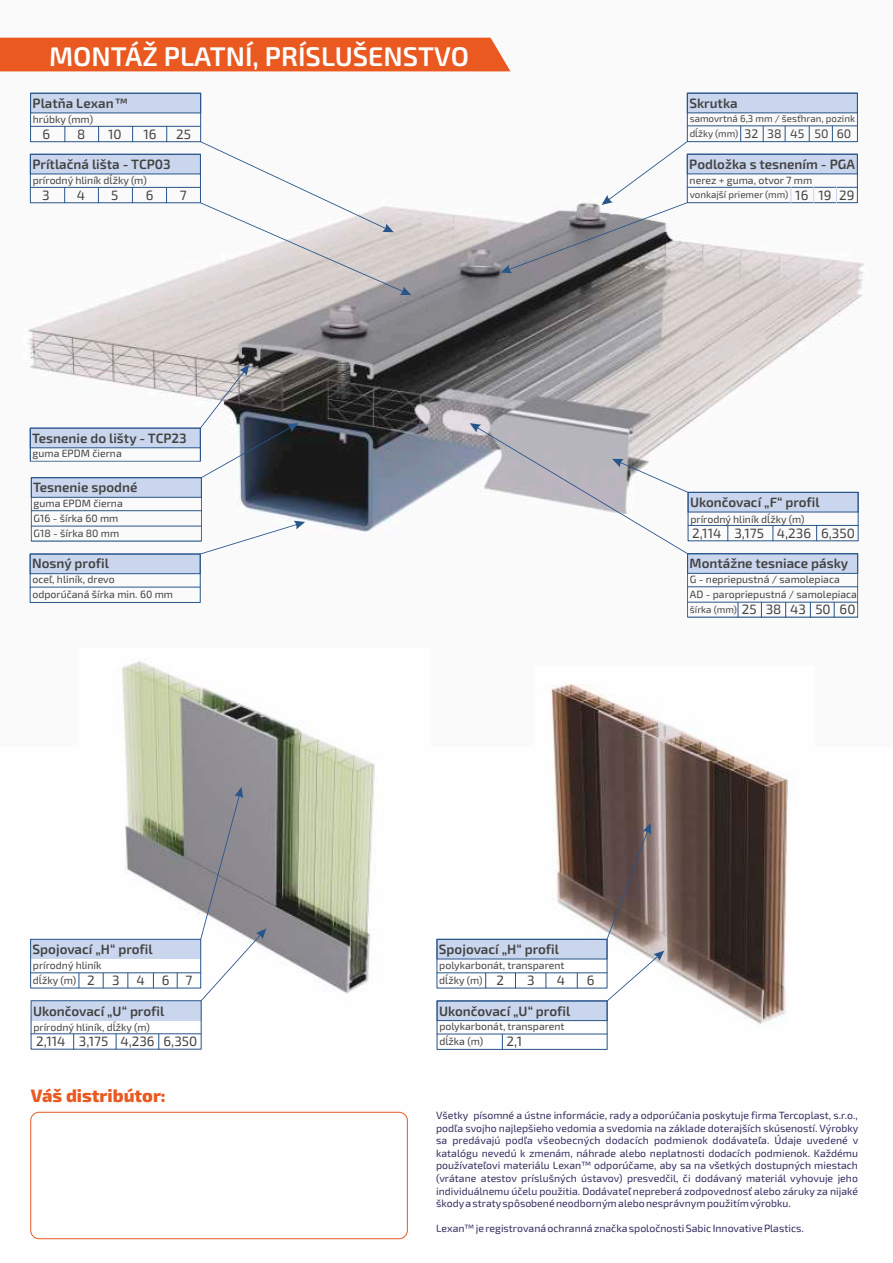
<style>
.page{position:relative;width:893px;height:1263px;background:#fff}
.page>*{position:absolute;margin:0;border:0;box-sizing:border-box;transform-origin:0 0}
.t1{font:600 27px "Exo 2.0";color:#fefefe}
.t2{font:800 18px "Exo 2.0";color:#e95920}
.t3{font:600 13.5px "Exo 2.0";color:#424242}
.t4{font:13.5px "Exo 2.0";color:#424242}
.t5{font:12.3px "Exo 2.0";color:#424242}
.t6{font:10.5px/12.6px "Exo 2.0";color:#322d5f;text-align:justify}
.t7{font:10.5px/15px "Exo 2.0";color:#424242}
.t8{font:9.75px "Exo 2.0";color:#424242}
.s1{font-size:9.75px}
.s2{font-size:13.5px}
</style>
<div class="page">
<img style="left:0;top:37px;width:869px;height:581px">
<div style="left:0;top:38px;width:510px;height:33px;background:#e95920"></div>
<div style="left:30px;top:1112px;width:378px;height:127px;border:1px solid #e95920;border-radius:8px"></div>
<img style="left:79px;top:660px;width:296px;height:357px">
<img style="left:535px;top:684px;width:254px;height:354px">
<div style="left:31px;top:939px;width:170px;height:20px;background:#cad6ed"></div>
<div style="left:30px;top:939px;width:171px;height:49px;border:1px solid #28558a"></div>
<hr style="left:31px;top:972px;width:170px;height:1px;background:#28558a">
<svg style="left:79px;top:973px;width:1px;height:15px"></svg>
<svg style="left:103px;top:973px;width:1px;height:15px"></svg>
<svg style="left:128px;top:973px;width:1px;height:15px"></svg>
<svg style="left:153px;top:973px;width:1px;height:15px"></svg>
<svg style="left:177px;top:973px;width:1px;height:15px"></svg>
<div style="left:31px;top:1001px;width:170px;height:19px;background:#cad6ed"></div>
<div style="left:31px;top:1000px;width:170px;height:49px;border:1px solid #28558a"></div>
<hr style="left:31px;top:1033px;width:170px;height:1px;background:#28558a">
<svg style="left:116px;top:1034px;width:1px;height:15px"></svg>
<svg style="left:158px;top:1034px;width:1px;height:15px"></svg>
<svg style="left:73px;top:1034px;width:1px;height:15px"></svg>
<svg style="left:200px;top:787px;width:66px;height:214px"></svg>
<svg style="left:30px;top:92px;width:171px;height:22px;background:#c0cee6"></svg>
<div style="left:30px;top:93px;width:171px;height:49px;border:1px solid #28558a"></div>
<svg style="left:30px;top:126px;width:381px;height:169px"></svg>
<div style="left:30px;top:554px;width:171px;height:49px;border:1px solid #28558a"></div>
<hr style="left:30px;top:587px;width:170px;height:1px;background:#28558a">
<hr style="left:31px;top:510px;width:170px;height:1px;background:#28558a">
<div style="left:687px;top:553px;width:171px;height:64px;border:1px solid #28558a"></div>
<hr style="left:688px;top:586px;width:170px;height:1px;background:#28558a">
<hr style="left:688px;top:602px;width:170px;height:1px;background:#28558a">
<svg style="left:738px;top:602px;width:1px;height:15px"></svg>
<svg style="left:761px;top:603px;width:1px;height:14px"></svg>
<svg style="left:785px;top:602px;width:1px;height:15px"></svg>
<svg style="left:810px;top:602px;width:1px;height:15px"></svg>
<svg style="left:834px;top:602px;width:1px;height:15px"></svg>
<svg style="left:686px;top:92px;width:172px;height:22px;background:#c0cde5"></svg>
<div style="left:687px;top:93px;width:171px;height:49px;border:1px solid #28558a"></div>
<hr style="left:687px;top:125px;width:170px;height:1px;background:#28558a">
<svg style="left:29px;top:365px;width:269px;height:133px"></svg>
<svg style="left:29px;top:521px;width:276px;height:53px"></svg>
<svg style="left:470px;top:423px;width:389px;height:151px"></svg>
<div style="left:437px;top:1000px;width:170px;height:50px;border:1px solid #28558a"></div>
<hr style="left:437px;top:1034px;width:170px;height:1px;background:#28558a">
<svg style="left:502px;top:1034px;width:1px;height:15px"></svg>
<svg style="left:436px;top:823px;width:228px;height:198px"></svg>
<svg style="left:501px;top:126px;width:357px;height:147px"></svg>
<h1 class="t1" style="left:49px;top:47px;width:422px">MONTÁŽ PLATNÍ, PRÍSLUŠENSTVO</h1>
<p class="t3" style="left:33px;top:99px;width:97px">Platňa Lexan™</p>
<p class="t7" style="left:33px;top:112px;width:62px">hrúbky (mm)</p>
<p class="t4" style="left:42px;top:129px;width:9px">6</p>
<p class="t4" style="left:77px;top:129px;width:10px">8</p>
<p class="t4" style="left:108px;top:129px;width:15px">10</p>
<p class="t4" style="left:143px;top:129px;width:15px">16</p>
<p class="t4" style="left:176px;top:129px;width:16px">25</p>
<p class="t3" style="left:32px;top:160px;width:140px">Prítlačná lišta - TCP03</p>
<p class="t7" style="left:33px;top:174px;width:116px">prírodný hliník dĺžky (m)</p>
<p class="t4" style="left:42px;top:191px;width:9px">3</p>
<p class="t4" style="left:77px;top:191px;width:10px">4</p>
<p class="t4" style="left:111px;top:191px;width:9px">5</p>
<p class="t4" style="left:146px;top:191px;width:9px">6</p>
<p class="t4" style="left:180px;top:191px;width:8px">7</p>
<p class="t3" style="left:32px;top:434px;width:156px">Tesnenie do lišty - TCP23</p>
<p class="t7" style="left:33px;top:447px;width:91px">guma EPDM čierna</p>
<p class="t3" style="left:33px;top:483px;width:106px">Tesnenie spodné</p>
<p class="t7" style="left:34px;top:497px;width:91px">guma EPDM čierna<br>G16 - šírka 60 mm<br>G18 - šírka 80 mm</p>
<p class="t3" style="left:32px;top:559px;width:78px">Nosný profil</p>
<p class="t7" style="left:32px;top:573px;width:142px">oceľ, hliník, drevo odporúčaná šírka min. 60 mm</p>
<p class="t3" style="left:689px;top:99px;width:50px">Skrutka</p>
<p class="t8" style="left:690px;top:116px;width:167px">samovrtná 6,3 mm / šesťhran, pozink</p>
<p class="t5" style="left:690px;top:130px;width:163px"><span class="s1">dĺžky (mm)</span> 32 38 45 50 60</p>
<p class="t3" style="left:689px;top:160px;width:167px">Podložka s tesnením - PGA</p>
<p class="t7" style="left:690px;top:174px;width:124px">nerez + guma, otvor 7 mm</p>
<p class="t8" style="left:690px;top:192px;width:166px">vonkajší priemer (mm) <span class="s2">16 19 29</span></p>
<p class="t3" style="left:690px;top:498px;width:131px">Ukončovací „F“ profil</p>
<p class="t7" style="left:690px;top:512px;width:116px">prírodný hliník dĺžky (m)</p>
<p class="t4" style="left:692px;top:529px;width:164px">2,114 3,175 4,236 6,350</p>
<p class="t3" style="left:690px;top:559px;width:160px">Montážne tesniace pásky</p>
<p class="t7" style="left:690px;top:573px;width:169px">G - nepriepustná / samolepiaca<br>AD - paropriepustná / samolepiaca</p>
<p class="t4" style="left:690px;top:605px;width:167px"><span class="s1">šírka (mm)</span> 25 38 43 50 60</p>
<p class="t3" style="left:33px;top:944px;width:122px">Spojovací „H“ profil</p>
<p class="t7" style="left:33px;top:958px;width:70px;line-height:15.5px">prírodný hliník dĺžky (m) <span class="s2">2</span></p>
<p class="t4" style="left:112px;top:975px;width:9px">3</p>
<p class="t4" style="left:137px;top:975px;width:10px">4</p>
<p class="t4" style="left:162px;top:975px;width:32px">6 7</p>
<p class="t3" style="left:33px;top:1007px;width:133px">Ukončovací „U“ profil</p>
<p class="t7" style="left:33px;top:1021px;width:118px">prírodný hliník, dĺžky (m)</p>
<p class="t4" style="left:36px;top:1036px;width:162px">2,114 3,175 4,236 6,350</p>
<h2 class="t2" style="left:31px;top:1089px;width:137px">Váš distribútor:</h2>
<p class="t3" style="left:439px;top:944px;width:122px">Spojovací „H“ profil</p>
<p class="t7" style="left:439px;top:959px;width:127px">polykarbonát, transparent dĺžky (m) <span class="s2">2</span></p>
<p class="t4" style="left:527px;top:976px;width:9px">3</p>
<p class="t4" style="left:557px;top:976px;width:10px">4</p>
<p class="t4" style="left:587px;top:976px;width:9px">6</p>
<p class="t3" style="left:439px;top:1006px;width:133px">Ukončovací „U“ profil</p>
<p class="t7" style="left:439px;top:1020px;width:127px">polykarbonát, transparent dĺžka (m)</p>
<p class="t4" style="left:507px;top:1036px;width:17px">2,1</p>
<p class="t6" style="left:436px;top:1110px;width:424px">Všetky písomné a ústne informácie, rady a odporúčania poskytuje firma Tercoplast, s.r.o., podľa svojho najlepšieho vedomia a svedomia na základe doterajších skúseností. Výrobky sa predávajú podľa všeobecných dodacích podmienok dodávateľa. Údaje uvedené v katalógu nevedú k zmenám, náhrade alebo neplatnosti dodacích podmienok. Každému používateľovi materiálu Lexan™ odporúčame, aby sa na všetkých dostupných miestach (vrátane atestov príslušných ústavov) presvedčil, či dodávaný materiál vyhovuje jeho individuálnemu účelu použitia. Dodávateľ nepreberá zodpovednosť alebo záruky za nijaké škodya stratyspôsobené neodborným alebo nesprávnym použitím výrobku.</p>
<p class="t6" style="left:436px;top:1223px;width:369px">Lexan™ je registrovaná ochranná značka spoločnosti Sabic Innovative Plastics.</p>
</div>
